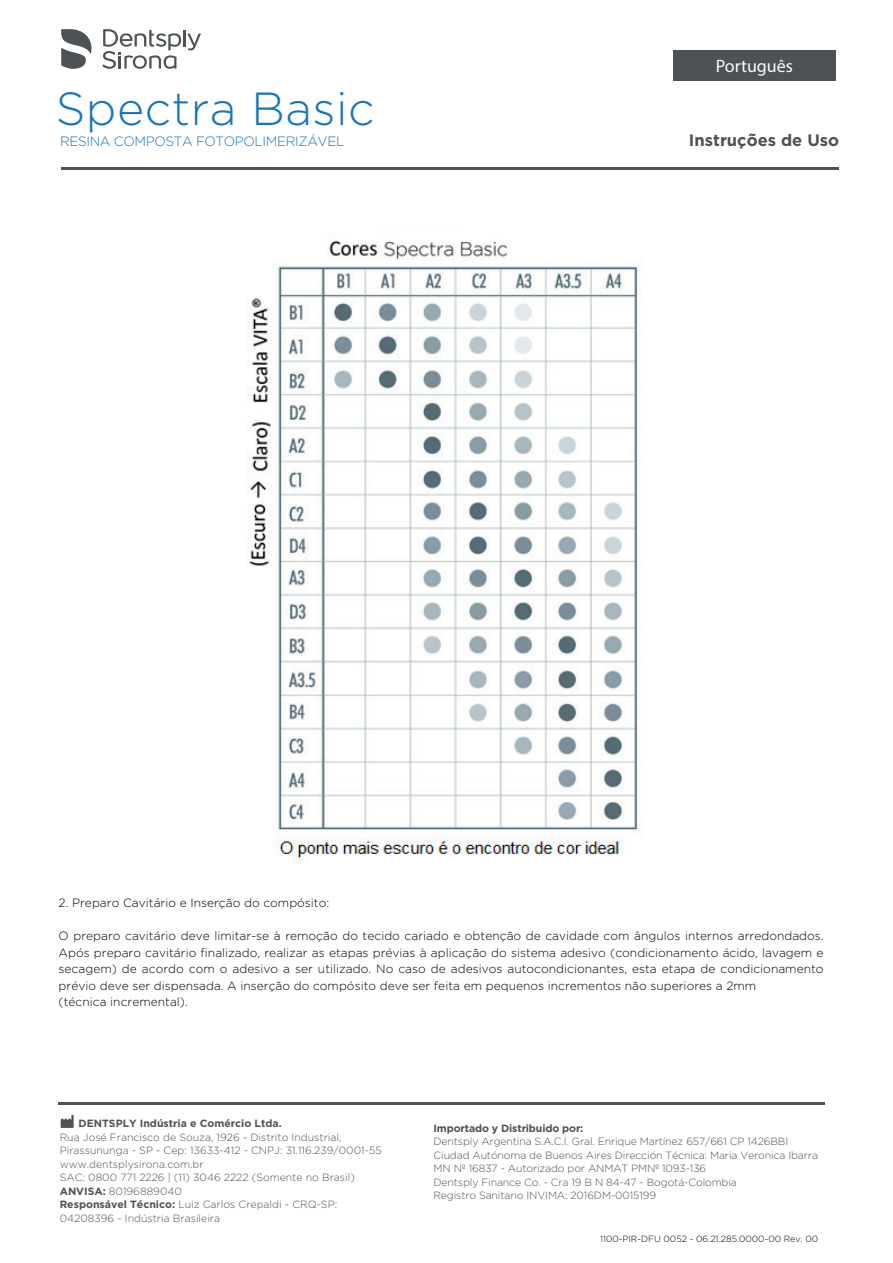
<style>
.page{position:relative;width:893px;height:1263px;background:#fff}
.page>*{position:absolute;margin:0;border:0;box-sizing:border-box;transform-origin:0 0}
.t1{font:300 46.35px "Gotham";letter-spacing:.01em;color:#1576bd}
.t2{font:18px "Myriad Pro";color:#fbfbfc}
.t3{font:700 16.5px "Gotham";color:#4c5256}
.t4{font:300 13.5px "Gotham";letter-spacing:-.03em;color:#1576bd}
.t5{font:300 12px/16.5px "Gotham";color:#000001}
.t6{font:300 10.5px/13.5px "Gotham";letter-spacing:-.01em;color:#4c5256}
.t7{font:700 10.5px "Gotham";color:#4c5256}
.t8{font:300 9px "Gotham";color:#000001}
.s1{font-weight:700}
</style>
<div class="page">
<hr style="left:61px;top:168px;width:777px;height:2px;background:#4c5256">
<svg style="left:102px;top:29px;width:99px;height:40px"></svg>
<svg style="left:61px;top:29px;width:31px;height:40px"></svg>
<hr style="left:58px;top:1103px;width:767px;height:2px;background:#4c5256">
<img style="left:246px;top:240px;width:396px;height:621px">
<div style="left:673px;top:50px;width:163px;height:31px;background:#4c5256"></div>
<svg style="left:61px;top:1115px;width:13px;height:13px"></svg>
<h2 class="t2" style="left:716px;top:55px;width:79px">Português</h2>
<h1 class="t1" style="left:56px;top:79px;width:320px">Spectra Basic</h1>
<p class="t4" style="left:60px;top:132px;width:286px">RESINA COMPOSTA FOTOPOLIMERIZÁVEL</p>
<h3 class="t3" style="left:689px;top:129px;width:152px">Instruções de Uso</h3>
<p class="t5" style="left:59px;top:894px;width:272px">2. Preparo Cavitário e Inserção do compósito:</p>
<p class="t5" style="left:59px;top:927px;width:767px">O preparo cavitário deve limitar-se à remoção do tecido cariado e obtenção de cavidade com ângulos internos arredondados.<br>Após preparo cavitário finalizado, realizar as etapas prévias à aplicação do sistema adesivo (condicionamento ácido, lavagem e secagem) de acordo com o adesivo a ser utilizado. No caso de adesivos autocondicionantes, esta etapa de condicionamento prévio deve ser dispensada. A inserção do compósito deve ser feita em pequenos incrementos não superiores a 2mm<br>(técnica incremental).</p>
<p class="t7" style="left:79px;top:1116px;width:205px">DENTSPLY Indústria e Comércio Ltda.</p>
<p class="t6" style="left:60px;top:1130px;width:323px">Rua José Francisco de Souza, 1926 - Distrito Industrial, Pirassununga - SP - Cep: 13633-412 - CNPJ: 31.116.239/0001-55 www.dentsplysirona.com.br<br>SAC: 0800 771 2226 | (11) 3046 2222 (Somente no Brasil)<br><span class="s1">ANVISA:</span> 80196889040<br><span class="s1">Responsável Técnico:</span> Luiz Carlos Crepaldi - CRQ-SP:<br>04208396 - Indústria Brasileira</p>
<p class="t7" style="left:433px;top:1121px;width:151px">Importado y Distribuido por:</p>
<p class="t6" style="left:433px;top:1135px;width:386px">Dentsply Argentina S.A.C.I. Gral. Enrique Martínez 657/661 CP 1426BBI Ciudad Autónoma de Buenos Aires Dirección Técnica: Maria Veronica Ibarra MN Nº 16837 - Autorizado por ANMAT PMNº 1093-136<br>Dentsply Finance Co. - Cra 19 B N 84-47 - Bogotá-Colombia<br>Registro Sanitario INVIMA: 2016DM-0015199</p>
<p class="t8" style="left:600px;top:1233px;width:220px">1100-PIR-DFU 0052 - 06.21.285.0000-00 Rev. 00</p>
</div>
